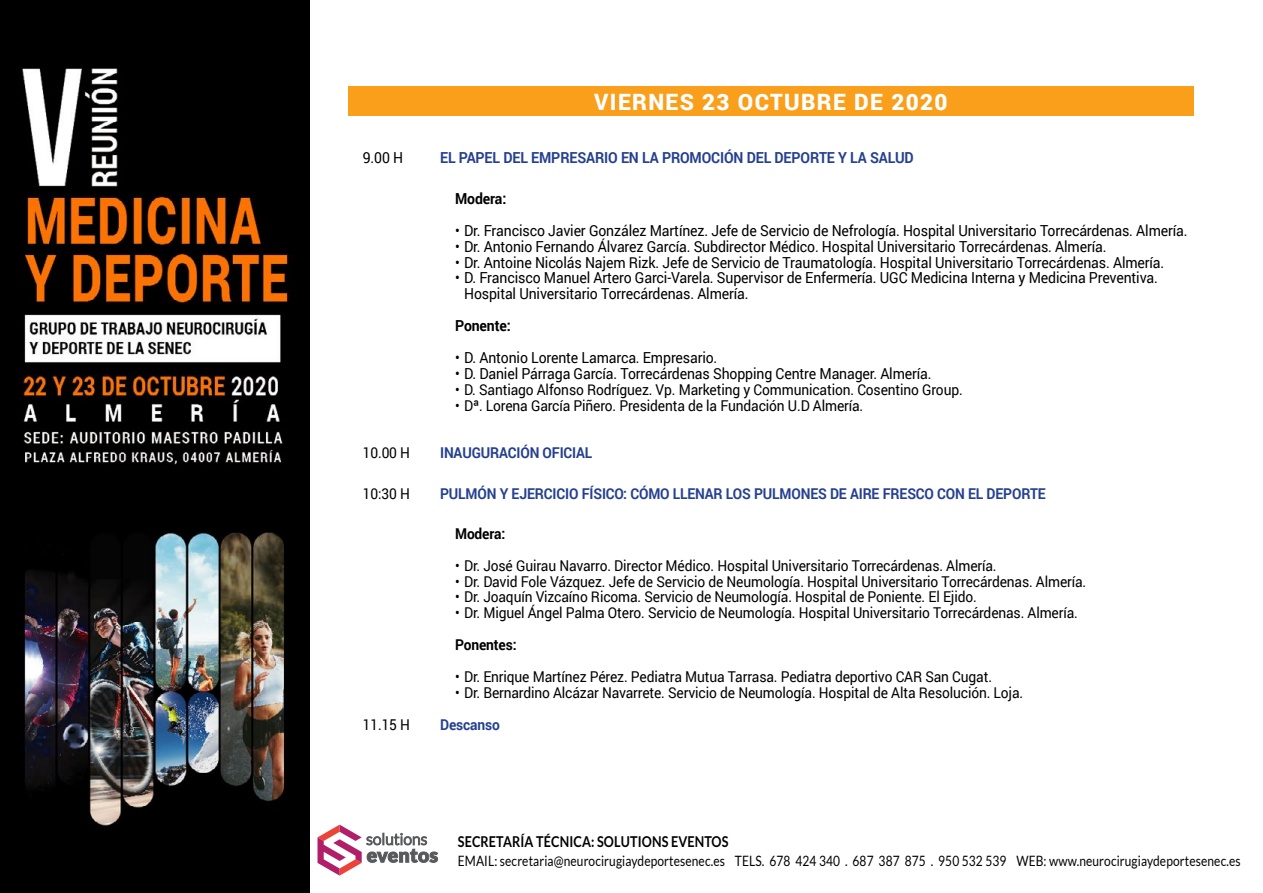
<style>
.page{position:relative;width:1263px;height:893px;background:#fff}
.page>*{position:absolute;margin:0;border:0;box-sizing:border-box;transform-origin:0 0}
.t1{font:900 22.5px "Roboto";letter-spacing:.06em;color:#fff}
.t2{font:15.15px/15.9px "Roboto";letter-spacing:-.01em;color:#000;scale:.93 1}
.t3{font:700 15.15px "Roboto";letter-spacing:-.01em;color:#25408f;scale:.93 1}
.t4{font:700 15.15px "Roboto";letter-spacing:-.01em;color:#000;scale:.93 1}
.t5{font:700 15px "Lato";letter-spacing:.01em;color:#000;scale:.84 1}
.t6{font:14.85px "Roboto";letter-spacing:-.01em;color:#000;scale:.93 1}
.t7{font:700 14.85px "Roboto";letter-spacing:-.01em;color:#25408f;scale:.93 1}
.t8{font:700 14.85px "Roboto";letter-spacing:-.01em;color:#000;scale:.93 1}
.t9{font:14.25px "Lato";letter-spacing:.01em;color:#000;scale:.84 1}
</style>
<div class="page">
<svg style="left:317px;top:825px;width:121px;height:51px"></svg>
<img style="left:0;top:0;width:309px;height:893px">
<div style="left:348px;top:86px;width:845px;height:30px;background:#f99f1c"></div>
<h1 class="t1" style="left:594px;top:86px;width:355px">VIERNES 23 OCTUBRE DE 2020</h1>
<p class="t2" style="left:363px;top:150px;width:45px">9.00 H</p>
<p class="t3" style="left:440px;top:147px;width:511px">EL PAPEL DEL EMPRESARIO EN LA PROMOCIÓN DEL DEPORTE Y LA SALUD</p>
<p class="t4" style="left:455px;top:188px;width:57px">Modera:</p>
<p class="t2" style="left:455px;top:222px;width:789px">• Dr. Francisco Javier González Martínez. Jefe de Servicio de Nefrología. Hospital Universitario Torrecárdenas. Almería.</p>
<p class="t2" style="left:455px;top:238px;width:702px">• Dr. Antonio Fernando Álvarez García. Subdirector Médico. Hospital Universitario Torrecárdenas. Almería.</p>
<p class="t2" style="left:455px;top:254px;width:764px">• Dr. Antoine Nicolás Najem Rizk. Jefe de Servicio de Traumatología. Hospital Universitario Torrecárdenas. Almería.</p>
<p class="t2" style="left:464px;top:269px;width:747px;text-indent:-9px">• D. Francisco Manuel Artero Garci-Varela. Supervisor de Enfermería. UGC Medicina Interna y Medicina Preventiva.<br>Hospital Universitario Torrecárdenas. Almería.</p>
<p class="t4" style="left:455px;top:315px;width:61px">Ponente:</p>
<p class="t2" style="left:455px;top:349px;width:283px">• D. Antonio Lorente Lamarca. Empresario.</p>
<p class="t2" style="left:455px;top:365px;width:514px">• D. Daniel Párraga García. Torrecárdenas Shopping Centre Manager. Almería.</p>
<p class="t6" style="left:455px;top:379px;width:547px">• D. Santiago Alfonso Rodríguez. Vp. Marketing y Communication. Cosentino Group.</p>
<p class="t6" style="left:455px;top:395px;width:440px">• Dª. Lorena García Piñero. Presidenta de la Fundación U.D Almería.</p>
<p class="t6" style="left:363px;top:443px;width:52px">10.00 H</p>
<p class="t7" style="left:440px;top:443px;width:165px">INAUGURACIÓN OFICIAL</p>
<p class="t6" style="left:363px;top:483px;width:52px">10:30 H</p>
<p class="t7" style="left:440px;top:483px;width:653px">PULMÓN Y EJERCICIO FÍSICO: CÓMO LLENAR LOS PULMONES DE AIRE FRESCO CON EL DEPORTE</p>
<p class="t8" style="left:455px;top:523px;width:56px">Modera:</p>
<p class="t6" style="left:455px;top:555px;width:584px">• Dr. José Guirau Navarro. Director Médico. Hospital Universitario Torrecárdenas. Almería.</p>
<p class="t6" style="left:455px;top:571px;width:680px">• Dr. David Fole Vázquez. Jefe de Servicio de Neumología. Hospital Universitario Torrecárdenas. Almería.</p>
<p class="t6" style="left:455px;top:587px;width:562px">• Dr. Joaquín Vizcaíno Ricoma. Servicio de Neumología. Hospital de Poniente. El Ejido.</p>
<p class="t6" style="left:455px;top:603px;width:671px">• Dr. Miguel Ángel Palma Otero. Servicio de Neumología. Hospital Universitario Torrecárdenas. Almería.</p>
<p class="t8" style="left:455px;top:634px;width:68px">Ponentes:</p>
<p class="t6" style="left:455px;top:666px;width:579px">• Dr. Enrique Martínez Pérez. Pediatra Mutua Tarrasa. Pediatra deportivo CAR San Cugat.</p>
<p class="t6" style="left:455px;top:682px;width:612px">• Dr. Bernardino Alcázar Navarrete. Servicio de Neumología. Hospital de Alta Resolución. Loja.</p>
<p class="t6" style="left:363px;top:714px;width:52px">11.15 H</p>
<p class="t7" style="left:440px;top:714px;width:66px">Descanso</p>
<p class="t5" style="left:458px;top:832px;width:324px">SECRETARÍA TÉCNICA: SOLUTIONS EVENTOS</p>
<p class="t9" style="left:458px;top:853px;width:933px">EMAIL: secretaria@neurocirugiaydeportesenec.es TELS. 678 424 340 . 687 387 875 . 950 532 539 WEB: www.neurocirugiaydeportesenec.es</p>
</div>
